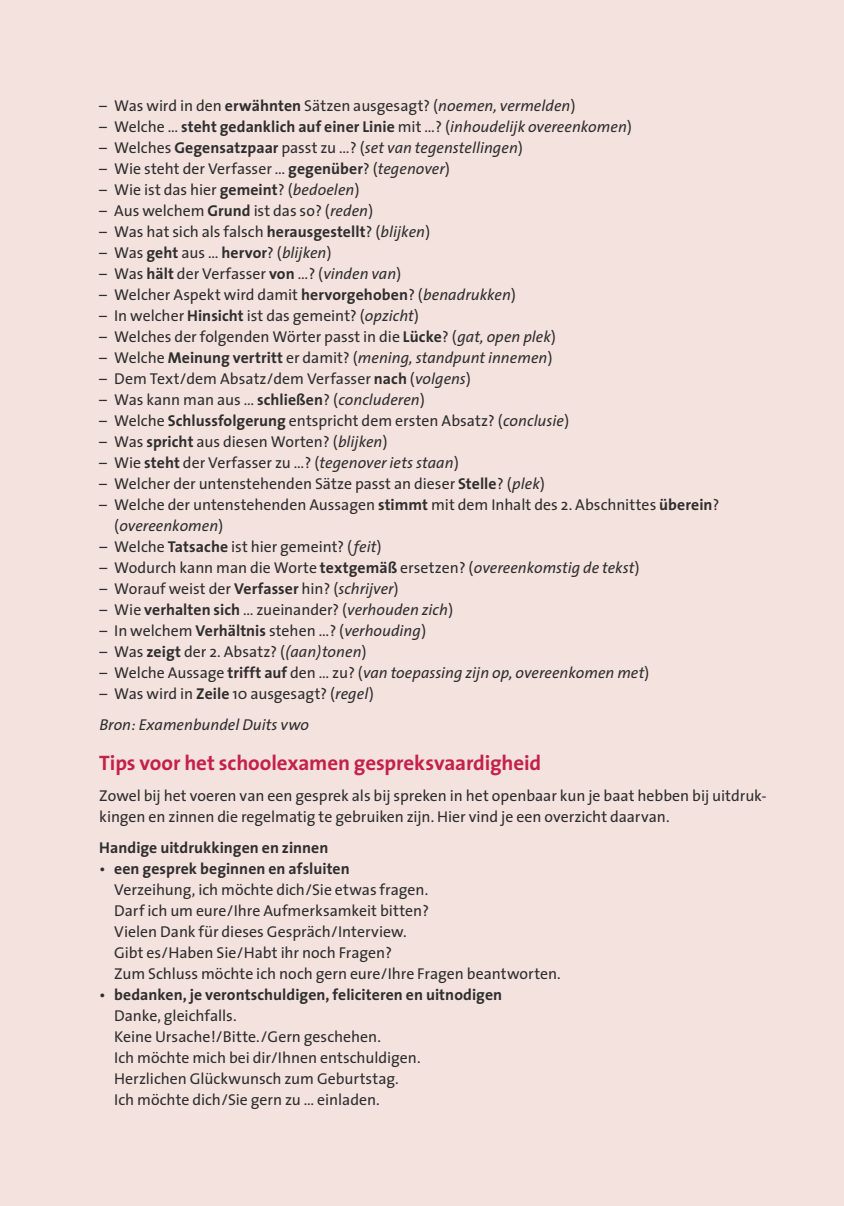
<style>
.page{position:relative;width:844px;height:1206px;background:#fff}
.page>*{position:absolute;margin:0;border:0;box-sizing:border-box;transform-origin:0 0}
.t1{font:700 21px "The Sans";letter-spacing:-.005em;color:#c42149}
.t2{font:15.75px/21px "The Sans";color:#2e2e2d}
.t3{font:italic 15.75px/31px "The Sans";color:#2e2e2d}
.t4{font:700 15.75px "The Sans";letter-spacing:.005em;color:#2e2e2d}
.s1{font-weight:700}
.s2{font-style:italic}
.s3{font-weight:400}
.s4{font-weight:400;font-style:italic}
.s5{font-style:normal}
.s6{font-weight:700;font-style:normal}
</style>
<div class="page">
<div style="left:0;top:0;width:843px;height:1205px;background:#f4e2df"></div>
<p class="t2" style="left:99px;top:94px;width:477px">– Was wird in den <span class="s1">erwähnten</span> Sätzen ausgesagt? (<span class="s2">noemen, vermelden</span>)</p>
<p class="t4" style="left:99px;top:113px;width:534px"><span class="s3">– Welche …</span> steht gedanklich auf einer Linie <span class="s3">mit …? (</span><span class="s4">inhoudelijk overeenkomen</span><span class="s3">)</span></p>
<p class="t3" style="left:99px;top:131px;width:425px"><span class="s5">– Welches</span> <span class="s6">Gegensatzpaar</span> <span class="s5">passt zu …? (</span>set van tegenstellingen<span class="s5">)</span></p>
<p class="t2" style="left:99px;top:157px;width:352px">– Wie steht der Verfasser … <span class="s1">gegenüber</span>? (<span class="s2">tegenover</span>)</p>
<p class="t2" style="left:99px;top:178px;width:262px">– Wie ist das hier <span class="s1">gemeint</span>? (<span class="s2">bedoelen</span>)</p>
<p class="t2" style="left:99px;top:199px;width:275px">– Aus welchem <span class="s1">Grund</span> ist das so? (<span class="s2">reden</span>)</p>
<p class="t2" style="left:99px;top:220px;width:332px">– Was hat sich als falsch <span class="s1">herausgestellt</span>? (<span class="s2">blijken</span>)</p>
<p class="t2" style="left:99px;top:241px;width:234px">– Was <span class="s1">geht</span> aus … <span class="s1">hervor</span>? (<span class="s2">blijken</span>)</p>
<p class="t2" style="left:99px;top:262px;width:303px">– Was <span class="s1">hält</span> der Verfasser <span class="s1">von</span> …? (<span class="s2">vinden van</span>)</p>
<p class="t2" style="left:99px;top:283px;width:418px">– Welcher Aspekt wird damit <span class="s1">hervorgehoben</span>? (<span class="s2">benadrukken</span>)</p>
<p class="t2" style="left:99px;top:304px;width:321px">– In welcher <span class="s1">Hinsicht</span> ist das gemeint? (<span class="s2">opzicht</span>)</p>
<p class="t2" style="left:99px;top:325px;width:458px">– Welches der folgenden Wörter passt in die <span class="s1">Lücke</span>? (<span class="s2">gat, open plek</span>)</p>
<p class="t3" style="left:99px;top:341px;width:454px"><span class="s5">– Welche</span> <span class="s6">Meinung vertritt</span> <span class="s5">er damit? (</span>mening, standpunt innemen<span class="s5">)</span></p>
<p class="t2" style="left:99px;top:367px;width:373px">– Dem Text/dem Absatz/dem Verfasser <span class="s1">nach</span> (<span class="s2">volgens</span>)</p>
<p class="t2" style="left:99px;top:388px;width:327px">– Was kann man aus … <span class="s1">schließen</span>? (<span class="s2">concluderen</span>)</p>
<p class="t2" style="left:99px;top:409px;width:471px">– Welche <span class="s1">Schlussfolgerung</span> entspricht dem ersten Absatz? (<span class="s2">conclusie</span>)</p>
<p class="t2" style="left:99px;top:430px;width:290px">– Was <span class="s1">spricht</span> aus diesen Worten? (<span class="s2">blijken</span>)</p>
<p class="t2" style="left:99px;top:451px;width:361px">– Wie <span class="s1">steht</span> der Verfasser zu …? (<span class="s2">tegenover iets staan</span>)</p>
<p class="t2" style="left:99px;top:472px;width:447px">– Welcher der untenstehenden Sätze passt an dieser <span class="s1">Stelle</span>? (<span class="s2">plek</span>)</p>
<p class="t2" style="left:114px;top:493px;width:606px;text-indent:-15px">– Welche der untenstehenden Aussagen <span class="s1">stimmt</span> mit dem Inhalt des 2. Abschnittes <span class="s1">überein</span>? (<span class="s2">overeenkomen</span>)</p>
<p class="t2" style="left:99px;top:535px;width:283px">– Welche <span class="s1">Tatsache</span> ist hier gemeint? (<span class="s2">feit</span>)</p>
<p class="t2" style="left:99px;top:556px;width:541px">– Wodurch kann man die Worte <span class="s1">textgemäß</span> ersetzen? (<span class="s2">overeenkomstig de tekst</span>)</p>
<p class="t2" style="left:99px;top:577px;width:301px">– Worauf weist der <span class="s1">Verfasser</span> hin? (<span class="s2">schrijver</span>)</p>
<p class="t2" style="left:99px;top:598px;width:355px">– Wie <span class="s1">verhalten sich</span> … zueinander? (<span class="s2">verhouden zich</span>)</p>
<p class="t2" style="left:99px;top:619px;width:328px">– In welchem <span class="s1">Verhältnis</span> stehen …? (<span class="s2">verhouding</span>)</p>
<p class="t2" style="left:99px;top:640px;width:269px">– Was <span class="s1">zeigt</span> der 2. Absatz? (<span class="s2">(aan)tonen</span>)</p>
<p class="t3" style="left:99px;top:656px;width:551px"><span class="s5">– Welche Aussage</span> <span class="s6">trifft auf</span> <span class="s5">den … zu? (</span>van toepassing zijn op, overeenkomen met<span class="s5">)</span></p>
<p class="t3" style="left:99px;top:677px;width:276px"><span class="s5">– Was wird in</span> <span class="s6">Zeile</span> <span class="s5">10 ausgesagt? (</span>regel<span class="s5">)<br></span>Bron: Examenbundel Duits vwo</p>
<h1 class="t1" style="left:99px;top:745px;width:443px">Tips voor het schoolexamen gespreksvaardigheid</h1>
<p class="t2" style="left:99px;top:784px;width:668px">Zowel bij het voeren van een gesprek als bij spreken in het openbaar kun je baat hebben bij uitdruk&shy;kingen en zinnen die regelmatig te gebruiken zijn. Hier vind je een overzicht daarvan.</p>
<p class="t4" style="left:99px;top:834px;width:231px">Handige uitdrukkingen en zinnen</p>
<p class="t2" style="left:114px;top:857px;width:448px;text-indent:-15px">• <span class="s1">een gesprek beginnen en afsluiten<br></span>Verzeihung, ich möchte dich/Sie etwas fragen.<br>Darf ich um eure/Ihre Aufmerksamkeit bitten?<br>Vielen Dank für dieses Gespräch/Interview.<br>Gibt es/Haben Sie/Habt ihr noch Fragen?<br>Zum Schluss möchte ich noch gern eure/Ihre Fragen beantworten.</p>
<p class="t2" style="left:114px;top:983px;width:389px;text-indent:-15px">• <span class="s1">bedanken, je verontschuldigen, feliciteren en uitnodigen </span>Danke, gleichfalls.<br>Keine Ursache!/Bitte./Gern geschehen.<br>Ich möchte mich bei dir/Ihnen entschuldigen.<br>Herzlichen Glückwunsch zum Geburtstag.<br>Ich möchte dich/Sie gern zu … einladen.</p>
</div>
